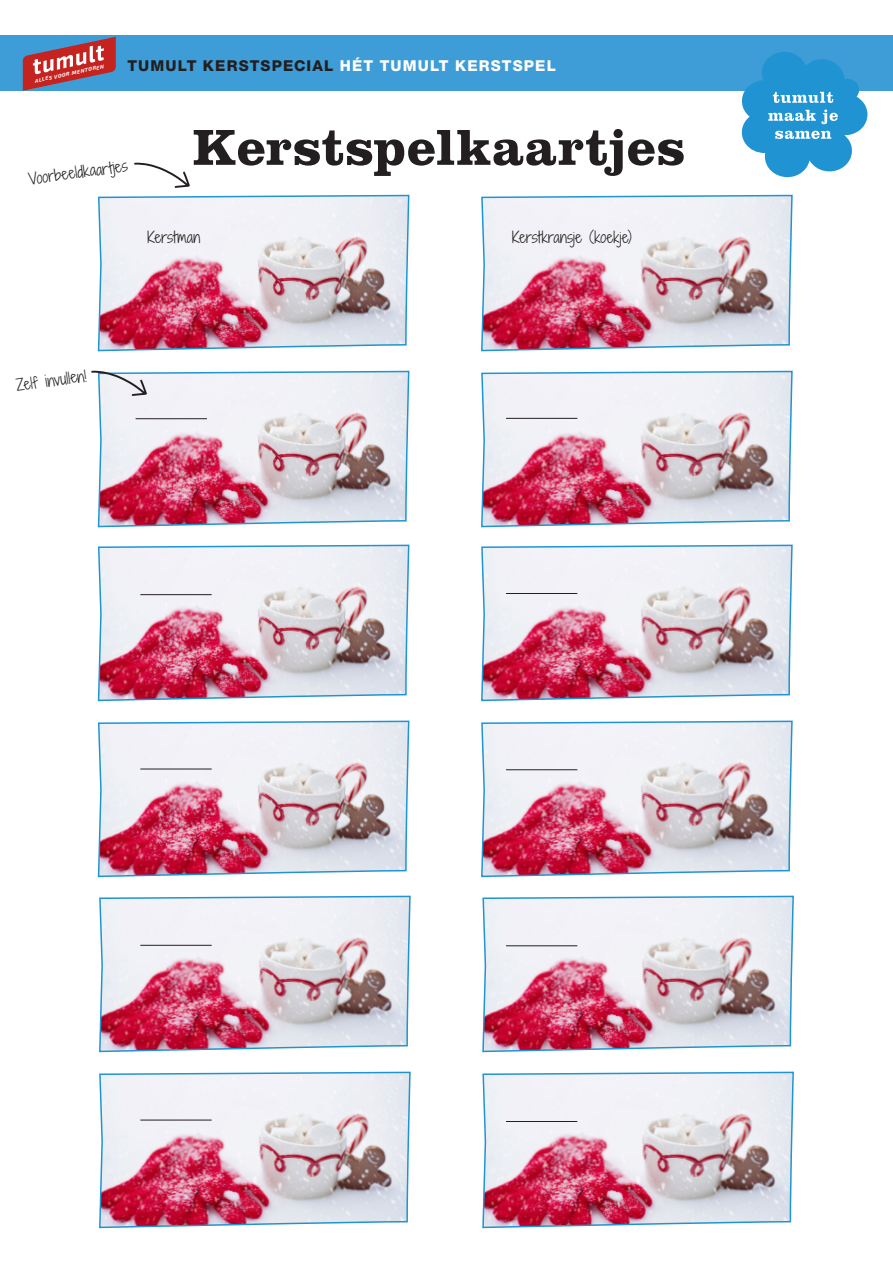
<style>
.page{position:relative;width:893px;height:1263px;background:#fff}
.page>*{position:absolute;margin:0;border:0;box-sizing:border-box;transform-origin:0 0}
.titel_les_35___39{font:700 52.5px "Clarendon";letter-spacing:.005em;color:#231f20}
.tussenkopje_eerste_o{font:300 15px "Shadows Into";letter-spacing:.005em;color:#231f20}
.t1{font:800 15px "Helvetica Neue";letter-spacing:.075em;color:#231f20}
.t2{font:italic 700 5.25px "Exo 2.0";color:#fff;scale:1.06 1}
.s1{color:#fff}
</style>
<div class="page">
<img style="left:97px;top:195px;width:313px;height:176px">
<img style="left:481px;top:195px;width:312px;height:176px">
<img style="left:97px;top:371px;width:313px;height:174px">
<img style="left:481px;top:371px;width:312px;height:174px">
<img style="left:97px;top:545px;width:313px;height:176px">
<img style="left:481px;top:545px;width:312px;height:176px">
<img style="left:97px;top:721px;width:313px;height:175px">
<img style="left:481px;top:721px;width:312px;height:175px">
<img style="left:99px;top:896px;width:312px;height:176px">
<img style="left:482px;top:896px;width:312px;height:176px">
<img style="left:99px;top:1072px;width:312px;height:157px">
<img style="left:482px;top:1072px;width:312px;height:157px">
<svg style="left:134px;top:163px;width:56px;height:25px"></svg>
<hr style="left:136px;top:418px;width:71px;height:1px;background:#231f20">
<hr style="left:506px;top:418px;width:71px;height:1px;background:#231f20">
<hr style="left:140px;top:594px;width:72px;height:1px;background:#231f20">
<hr style="left:506px;top:593px;width:71px;height:1px;background:#231f20">
<hr style="left:140px;top:769px;width:72px;height:1px;background:#231f20">
<hr style="left:506px;top:769px;width:71px;height:1px;background:#231f20">
<hr style="left:140px;top:945px;width:72px;height:1px;background:#231f20">
<hr style="left:506px;top:945px;width:71px;height:1px;background:#231f20">
<hr style="left:140px;top:1120px;width:72px;height:1px;background:#231f20">
<hr style="left:506px;top:1121px;width:71px;height:1px;background:#231f20">
<svg style="left:91px;top:371px;width:56px;height:25px"></svg>
<div style="left:0;top:35px;width:893px;height:56px;background:#3e9cd6"></div>
<svg style="left:741px;top:52px;width:127px;height:126px"></svg>
<svg style="left:23px;top:37px;width:93px;height:54px"></svg>
<p class="t2" style="left:34px;top:78px;width:68px;rotate:-12deg">ALLES VOOR MENTOREN</p>
<p class="t1" style="left:128px;top:57px;width:430px">TUMULT KERSTSPECIAL <span class="s1">HÉT TUMULT KERSTSPEL</span></p>
<p class="tussenkopje_eerste_o" style="left:27px;top:168px;width:102px;rotate:-8deg">Voorbeeldkaartjes</p>
<p class="titel_les_35___39" style="left:193px;top:115px;width:494px">Kerstspelkaartjes</p>
<p class="tussenkopje_eerste_o" style="left:147px;top:226px;width:54px">Kerstman</p>
<p class="tussenkopje_eerste_o" style="left:512px;top:226px;width:121px">Kerstkransje (koekje)</p>
<p class="tussenkopje_eerste_o" style="left:15px;top:374px;width:72px;rotate:-8deg">Zelf invullen!</p>
</div>
